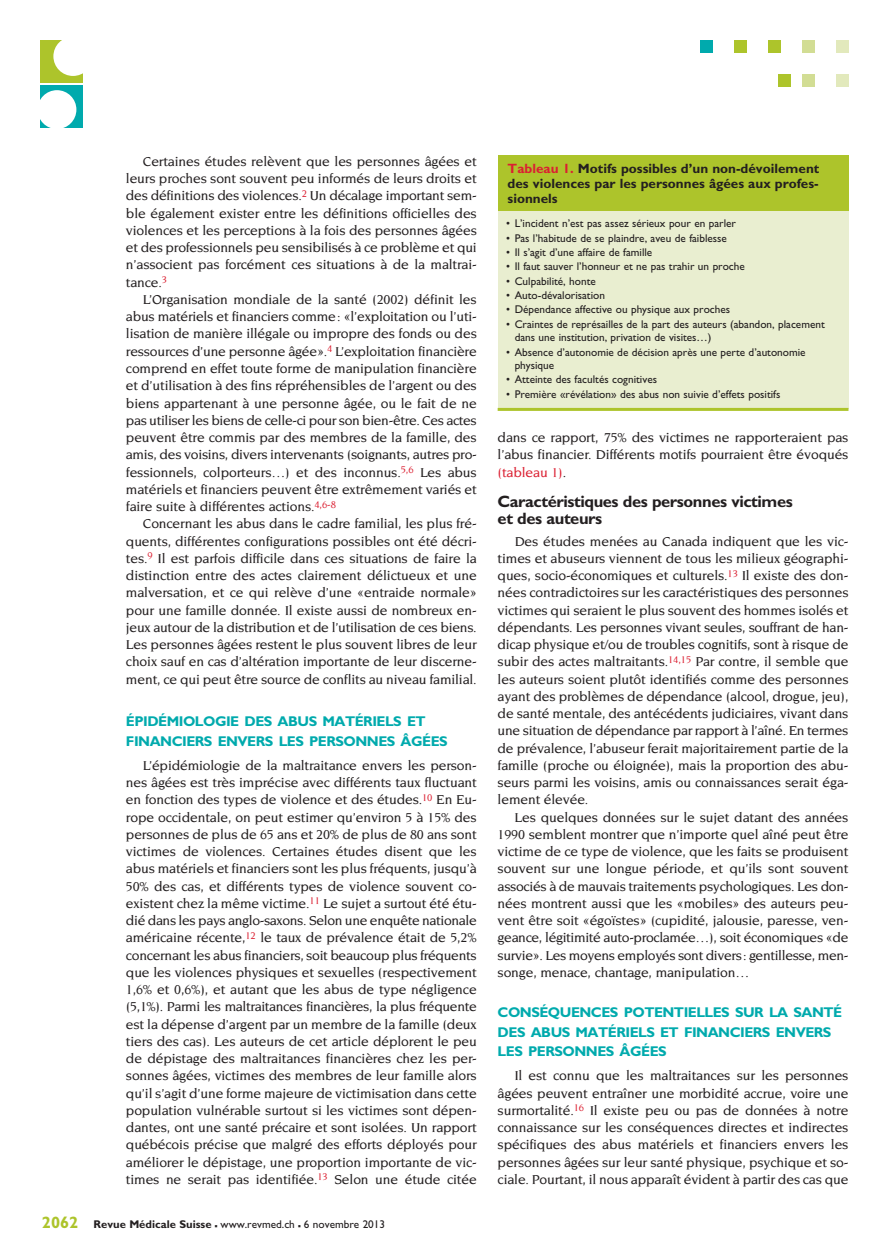
<style>
.page{position:relative;width:889px;height:1259px;background:#fff}
.page>*{position:absolute;margin:0;border:0;box-sizing:border-box;transform-origin:0 0}
.t1{font:700 16.5px/17.2px "Gill Sans";letter-spacing:-.025em;color:#231f20}
.t2{font:700 14.1px/19.5px "Gill Sans";letter-spacing:-.035em;color:#00aaad}
.t3{font:500 13.95px/17.2px "Novarese";letter-spacing:-.01em;color:#231f20;text-align:justify}
.t4{font:700 13.5px/15px "Gill Sans";color:#231f20;text-align:justify}
.t5{font:11.25px/13.5px "Gill Sans";color:#231f20}
.s1{font-weight:700;font-size:16.5px;color:#adc42b}
.s2{font-weight:700}
.s3{font-weight:700;font-size:16.5px}
.s4{color:#db2032}
</style>
<div class="page">
<div style="left:836px;top:40px;width:12px;height:13px;background:#e2e9bc"></div>
<div style="left:802px;top:40px;width:12px;height:13px;background:#d2dd94"></div>
<div style="left:768px;top:40px;width:12px;height:13px;background:#adc42b"></div>
<div style="left:734px;top:40px;width:12px;height:13px;background:#adc42b"></div>
<div style="left:700px;top:40px;width:12px;height:13px;background:#00aaad"></div>
<div style="left:836px;top:75px;width:12px;height:12px;background:#e2e9bc"></div>
<div style="left:802px;top:75px;width:12px;height:12px;background:#d2dd94"></div>
<div style="left:778px;top:75px;width:13px;height:12px;background:#adc42b"></div>
<div style="left:40px;top:40px;width:43px;height:43px;background:#adc42b"></div>
<div style="left:53px;top:37px;width:40px;height:39px;background:#fff;border-radius:50%"></div>
<div style="left:40px;top:85px;width:43px;height:43px;background:#00aaad"></div>
<div style="left:38px;top:90px;width:38px;height:39px;background:#fff;border-radius:50%"></div>
<div style="left:498px;top:208px;width:350px;height:201px;background:#e9eed0"></div>
<div style="left:498px;top:155px;width:350px;height:56px;background:#adc42b"></div>
<hr style="left:498px;top:408px;width:350px;height:3px;background:#adc42b">
<p class="t3" style="left:126px;top:153px;width:352px;text-indent:17px">Certaines études relèvent que les personnes âgées et leurs proches sont souvent peu informés de leurs droits et des définitions des violences.<sup>2</sup> Un décalage important sem&shy;ble également exister entre les définitions officielles des violences et les perceptions à la fois des personnes âgées et des professionnels peu sensibilisés à ce problème et qui n’associent pas forcément ces situations à de la maltrai&shy;tance.<sup>3</sup></p>
<p class="t3" style="left:126px;top:291px;width:352px;text-indent:17px">L’Organisation mondiale de la santé (2002) définit les abus matériels et financiers comme: «l’exploitation ou l’uti&shy;lisation de manière illégale ou impropre des fonds ou des ressources d’une personne âgée».<sup>4</sup> L’exploitation financière comprend en effet toute forme de manipulation financière et d’utilisation à des fins répréhensibles de l’argent ou des biens appartenant à une personne âgée, ou le fait de ne pas utiliser les biens de celle-ci pour son bien-être. Ces actes peuvent être commis par des membres de la famille, des amis, des voisins, divers intervenants (soignants, autres pro&shy;fessionnels, colporteurs…) et des inconnus.<sup>5,6</sup> Les abus matériels et financiers peuvent être extrêmement variés et faire suite à différentes actions.<sup>4,6-8</sup></p>
<p class="t3" style="left:126px;top:515px;width:352px;text-indent:17px">Concernant les abus dans le cadre familial, les plus fré&shy;quents, différentes configurations possibles ont été décri&shy;tes.<sup>9</sup> Il est parfois difficile dans ces situations de faire la distinction entre des actes clairement délictueux et une malversation, et ce qui relève d’une «entraide normale» pour une famille donnée. Il existe aussi de nombreux en&shy;jeux autour de la distribution et de l’utilisation de ces biens.<br>Les personnes âgées restent le plus souvent libres de leur choix sauf en cas d’altération importante de leur discerne&shy;ment, ce qui peut être source de conflits au niveau familial.</p>
<p class="t2" style="left:126px;top:712px;width:323px">ÉPIDÉMIOLOGIE DES ABUS MATÉRIELS ET<br>FINANCIERS ENVERS LES PERSONNES ÂGÉES</p>
<p class="t3" style="left:126px;top:756px;width:352px;text-indent:17px">L’épidémiologie de la maltraitance envers les person&shy;nes âgées est très imprécise avec différents taux fluctuant en fonction des types de violence et des études.<sup>10</sup> En Eu&shy;rope occidentale, on peut estimer qu’environ 5 à 15% des personnes de plus de 65 ans et 20% de plus de 80 ans sont victimes de violences. Certaines études disent que les abus matériels et financiers sont les plus fréquents, jusqu’à 50% des cas, et différents types de violence souvent co&shy;existent chez la même victime.<sup>11</sup> Le sujet a surtout été étu&shy;dié dans les pays anglo-saxons. Selon une enquête nationale américaine récente,<sup>12</sup> le taux de prévalence était de 5,2% concernant les abus financiers, soit beaucoup plus fréquents que les violences physiques et sexuelles (respectivement 1,6% et 0,6%), et autant que les abus de type négligence (5,1%). Parmi les maltraitances financières, la plus fréquente est la dépense d’argent par un membre de la famille (deux tiers des cas). Les auteurs de cet article déplorent le peu de dépistage des maltraitances financières chez les per&shy;sonnes âgées, victimes des membres de leur famille alors qu’il s’agit d’une forme majeure de victimisation dans cette population vulnérable surtout si les victimes sont dépen&shy;dantes, ont une santé précaire et sont isolées. Un rapport québécois précise que malgré des efforts déployés pour améliorer le dépistage, une proportion importante de vic&shy;times ne serait pas identifiée.<sup>13</sup> Selon une étude citée</p>
<p class="t5" style="left:42px;top:1217px;width:345px"><span class="s1">2062</span> <span class="s2">Revue Médicale Suisse</span> <span class="s3">–</span> www.revmed.ch <span class="s3">–</span> 6 novembre 2013</p>
<p class="t4" style="left:508px;top:161px;width:313px"><span class="s4">Tableau 1.</span> Motifs possibles d’un non-dévoilement des violences par les personnes âgées aux profes&shy;sionnels</p>
<p class="t5" style="left:506px;top:217px;width:231px">• L’incident n’est pas assez sérieux pour en parler</p>
<p class="t5" style="left:506px;top:231px;width:222px">• Pas l’habitude de se plaindre, aveu de faiblesse</p>
<p class="t5" style="left:506px;top:245px;width:148px">• Il s’agit d’une affaire de famille</p>
<p class="t5" style="left:506px;top:260px;width:240px">• Il faut sauver l’honneur et ne pas trahir un proche</p>
<p class="t5" style="left:506px;top:274px;width:91px">• Culpabilité, honte</p>
<p class="t5" style="left:506px;top:288px;width:100px">• Auto-dévalorisation</p>
<p class="t5" style="left:506px;top:303px;width:225px">• Dépendance affective ou physique aux proches</p>
<p class="t5" style="left:515px;top:317px;width:312px;text-indent:-9px">• Craintes de représailles de la part des auteurs (abandon, placement dans une institution, privation de visites…)</p>
<p class="t5" style="left:515px;top:345px;width:292px;text-indent:-9px">• Absence d’autonomie de décision après une perte d’autonomie physique</p>
<p class="t5" style="left:506px;top:373px;width:152px">• Atteinte des facultés cognitives</p>
<p class="t5" style="left:506px;top:387px;width:276px">• Première «révélation» des abus non suivie d’effets positifs</p>
<p class="t3" style="left:498px;top:429px;width:352px">dans ce rapport, 75% des victimes ne rapporteraient pas l’abus financier. Différents motifs pourraient être évoqués <span class="s4">(tableau 1)</span>.</p>
<p class="t1" style="left:498px;top:492px;width:297px">Caractéristiques des personnes victimes et des auteurs</p>
<p class="t3" style="left:498px;top:532px;width:352px;text-indent:17px">Des études menées au Canada indiquent que les vic&shy;times et abuseurs viennent de tous les milieux géographi&shy;ques, socio-économiques et culturels.<sup>13</sup> Il existe des don&shy;nées contradictoires sur les caractéristiques des personnes victimes qui seraient le plus souvent des hommes isolés et dépendants. Les personnes vivant seules, souffrant de han&shy;dicap physique et/ou de troubles cognitifs, sont à risque de subir des actes maltraitants.<sup>14,15</sup> Par contre, il semble que les auteurs soient plutôt identifiés comme des personnes ayant des problèmes de dépendance (alcool, drogue, jeu), de santé mentale, des antécédents judiciaires, vivant dans une situation de dépendance par rapport à l’aîné. En termes de prévalence, l’abuseur ferait majoritairement partie de la famille (proche ou éloignée), mais la proportion des abu&shy;seurs parmi les voisins, amis ou connaissances serait éga&shy;lement élevée.</p>
<p class="t3" style="left:498px;top:808px;width:352px;text-indent:17px">Les quelques données sur le sujet datant des années 1990 semblent montrer que n’importe quel aîné peut être victime de ce type de violence, que les faits se produisent souvent sur une longue période, et qu’ils sont souvent associés à de mauvais traitements psychologiques. Les don&shy;nées montrent aussi que les «mobiles» des auteurs peu&shy;vent être soit «égoïstes» (cupidité, jalousie, paresse, ven&shy;geance, légitimité auto-proclamée…), soit économiques «de survie». Les moyens employés sont divers: gentillesse, men&shy;songe, menace, chantage, manipulation…</p>
<p class="t2" style="left:498px;top:1003px;width:346px">CONSÉQUENCES POTENTIELLES SUR LA SANTÉ<br>DES ABUS MATÉRIELS ET FINANCIERS ENVERS<br>LES PERSONNES ÂGÉES</p>
<p class="t3" style="left:498px;top:1067px;width:352px;text-indent:17px">Il est connu que les maltraitances sur les personnes âgées peuvent entraîner une morbidité accrue, voire une surmortalité.<sup>16</sup> Il existe peu ou pas de données à notre connaissance sur les conséquences directes et indirectes spécifiques des abus matériels et financiers envers les personnes âgées sur leur santé physique, psychique et so&shy;ciale. Pourtant, il nous apparaît évident à partir des cas que</p>
</div>
